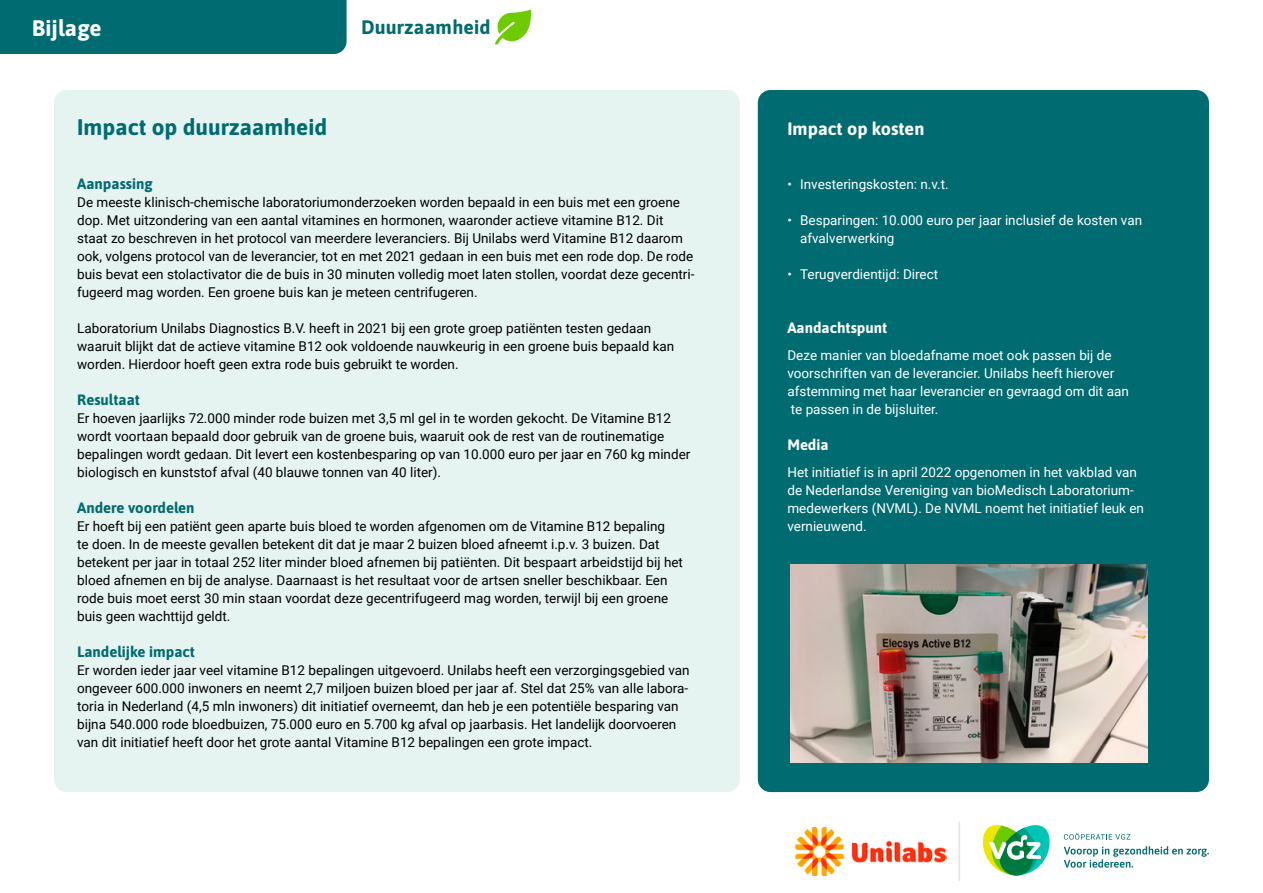
<style>
.page{position:relative;width:1263px;height:893px;background:#fff}
.page>*{position:absolute;margin:0;border:0;box-sizing:border-box;transform-origin:0 0}
._3_Tussenkop_petrol{font:700 22.5px "Asap";color:#006b70}
._1_Aanbieder_FIT{font:700 22.5px "Asap";letter-spacing:.01em;color:#fff}
.t1{font:700 19.5px "Asap";letter-spacing:.01em;color:#006b70}
._3_Tussenkop_wit{font:700 18px "Asap";color:#fff}
._4_tussenkop_FIT{font:700 15px "Asap";color:#006b70}
._4_tussenkop_wit{font:700 15px "Asap";color:#fff}
._5_plat_FIT{font:13.5px/18px "Roboto";color:#000}
._6_plat_wit{font:13.5px/18px "Roboto";color:#fff}
</style>
<div class="page">
<svg style="left:1064px;top:833px;width:66px;height:7px"></svg>
<svg style="left:1064px;top:846px;width:145px;height:22px"></svg>
<svg style="left:982px;top:825px;width:68px;height:51px"></svg>
<svg style="left:495px;top:10px;width:36px;height:34px"></svg>
<hr style="left:958px;top:821px;width:2px;height:60px;background:#e3e3e3">
<img style="left:795px;top:828px;width:152px;height:48px">
<div style="left:0;top:0;width:347px;height:54px;background:#006b70"></div>
<div style="left:54px;top:90px;width:686px;height:702px;background:#e5f3f1;border-radius:13px"></div>
<div style="left:758px;top:90px;width:451px;height:702px;background:#006b70;border-radius:13px"></div>
<img style="left:790px;top:565px;width:358px;height:198px">
<p class="_1_Aanbieder_FIT" style="left:32px;top:12px;width:71px">Bijlage</p>
<h2 class="t1" style="left:361px;top:14px;width:131px">Duurzaamheid</h2>
<p class="_3_Tussenkop_petrol" style="left:77px;top:112px;width:251px">Impact op duurzaamheid</p>
<p class="_4_tussenkop_FIT" style="left:77px;top:173px;width:77px">Aanpassing</p>
<p class="_5_plat_FIT" style="left:77px;top:193px;width:619px">De meeste klinisch-chemische laboratoriumonderzoeken worden bepaald in een buis met een groene dop. Met uitzondering van een aantal vitamines en hormonen, waaronder actieve vitamine B12. Dit staat zo beschreven in het protocol van meerdere leveranciers. Bij Unilabs werd Vitamine B12 daarom ook, volgens protocol van de leverancier, tot en met 2021 gedaan in een buis met een rode dop. De rode buis bevat een stolactivator die de buis in 30 minuten volledig moet laten stollen, voordat deze gecentri&shy;fugeerd mag worden. Een groene buis kan je meteen centrifugeren.</p>
<p class="_5_plat_FIT" style="left:77px;top:319px;width:599px">Laboratorium Unilabs Diagnostics B.V. heeft in 2021 bij een grote groep patiënten testen gedaan waaruit blijkt dat de actieve vitamine B12 ook voldoende nauwkeurig in een groene buis bepaald kan worden. Hierdoor hoeft geen extra rode buis gebruikt te worden.</p>
<p class="_4_tussenkop_FIT" style="left:77px;top:389px;width:64px">Resultaat</p>
<p class="_5_plat_FIT" style="left:77px;top:409px;width:615px">Er hoeven jaarlijks 72.000 minder rode buizen met 3,5 ml gel in te worden gekocht. De Vitamine B12 wordt voortaan bepaald door gebruik van de groene buis, waaruit ook de rest van de routinematige bepalingen wordt gedaan. Dit levert een kostenbesparing op van 10.000 euro per jaar en 760 kg minder biologisch en kunststof afval (40 blauwe tonnen van 40 liter).</p>
<p class="_4_tussenkop_FIT" style="left:77px;top:497px;width:119px">Andere voordelen</p>
<p class="_5_plat_FIT" style="left:77px;top:517px;width:607px">Er hoeft bij een patiënt geen aparte buis bloed te worden afgenomen om de Vitamine B12 bepaling<br>te doen. In de meeste gevallen betekent dit dat je maar 2 buizen bloed afneemt i.p.v. 3 buizen. Dat betekent per jaar in totaal 252 liter minder bloed afnemen bij patiënten. Dit bespaart arbeidstijd bij het bloed afnemen en bij de analyse. Daarnaast is het resultaat voor de artsen sneller beschikbaar. Een rode buis moet eerst 30 min staan voordat deze gecentrifugeerd mag worden, terwijl bij een groene buis geen wachttijd geldt.</p>
<p class="_4_tussenkop_FIT" style="left:77px;top:641px;width:119px">Landelijke impact</p>
<p class="_5_plat_FIT" style="left:77px;top:661px;width:614px">Er worden ieder jaar veel vitamine B12 bepalingen uitgevoerd. Unilabs heeft een verzorgingsgebied van ongeveer 600.000 inwoners en neemt 2,7 miljoen buizen bloed per jaar af. Stel dat 25% van alle labora&shy;toria in Nederland (4,5 mln inwoners) dit initiatief overneemt, dan heb je een potentiële besparing van bijna 540.000 rode bloedbuizen, 75.000 euro en 5.700 kg afval op jaarbasis. Het landelijk doorvoeren van dit initiatief heeft door het grote aantal Vitamine B12 bepalingen een grote impact.</p>
<p class="_3_Tussenkop_wit" style="left:787px;top:116px;width:138px">Impact op kosten</p>
<p class="_6_plat_wit" style="left:787px;top:175px;width:163px">• Investeringskosten: n.v.t.</p>
<p class="_6_plat_wit" style="left:800px;top:211px;width:343px;text-indent:-13px">• Besparingen: 10.000 euro per jaar inclusief de kosten van afvalverwerking</p>
<p class="_6_plat_wit" style="left:787px;top:265px;width:152px">• Terugverdientijd: Direct</p>
<p class="_4_tussenkop_wit" style="left:787px;top:317px;width:101px">Aandachtspunt</p>
<p class="_6_plat_wit" style="left:787px;top:346px;width:343px">Deze manier van bloedafname moet ook passen bij de voorschriften van de leverancier. Unilabs heeft hierover afstemming met haar leverancier en gevraagd om dit aan te passen in de bijsluiter.</p>
<p class="_4_tussenkop_wit" style="left:787px;top:434px;width:43px">Media</p>
<p class="_6_plat_wit" style="left:787px;top:463px;width:358px">Het initiatief is in april 2022 opgenomen in het vakblad van de Nederlandse Vereniging van bioMedisch Laboratorium&shy;medewerkers (NVML). De NVML noemt het initiatief leuk en vernieuwend.</p>
</div>
